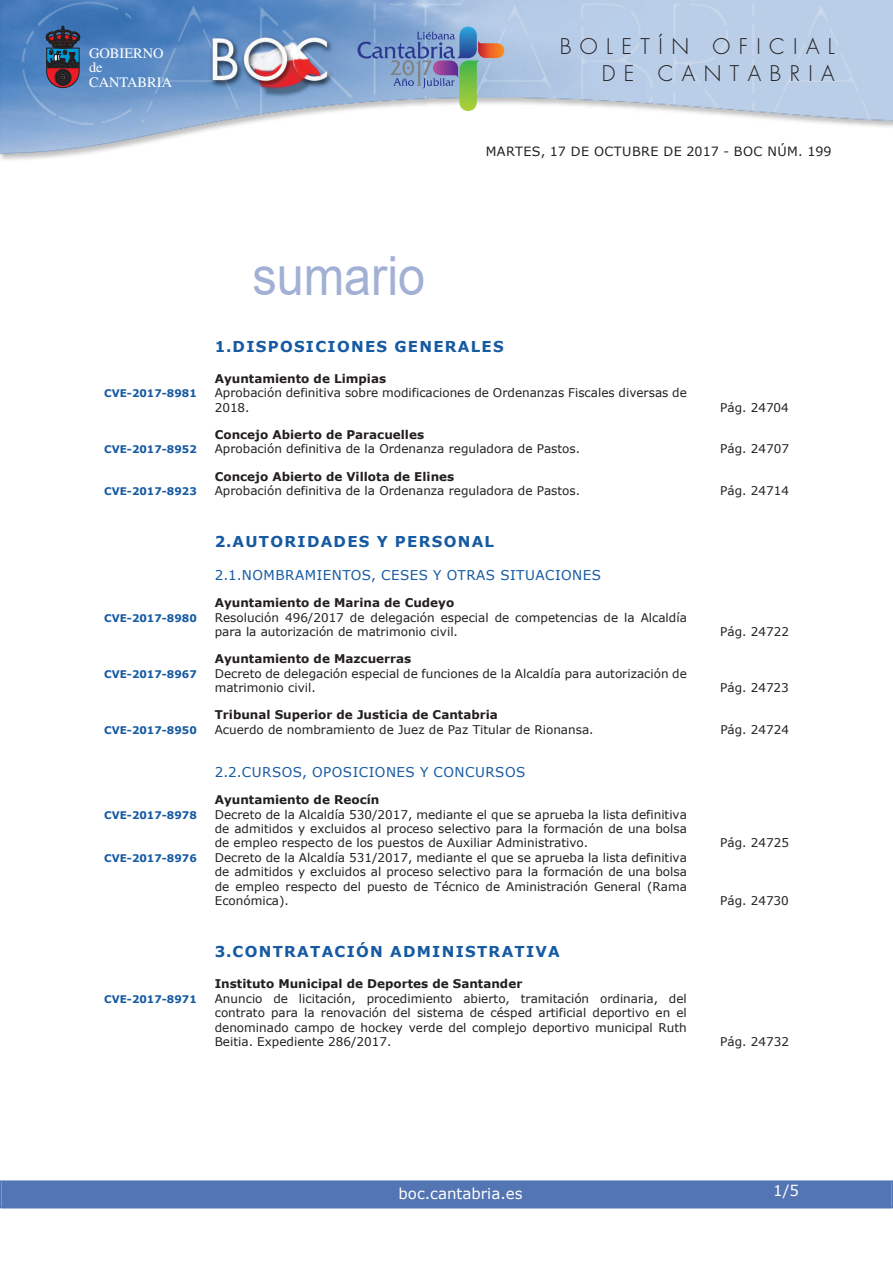
<style>
.page{position:relative;width:893px;height:1263px;background:#fff}
.page>*{position:absolute;margin:0;border:0;box-sizing:border-box;transform-origin:0 0}
.t1{font:54px "Arial";color:#a1b0d4;scale:.9 1}
.t2{font:300 21px/27px "Futura";letter-spacing:.4em;color:#231f20;text-align:right}
.t3{font:700 15px "Verdana";letter-spacing:.085em;color:#165aa2}
.t4{font:15px "Verdana";color:#fff}
.t5{font:14.4px/14.5px "Times";color:#fff}
.t6{font:13.5px "Verdana";letter-spacing:.035em;color:#165aa2}
.t7{font:12.75px "Verdana";letter-spacing:.035em;color:#231f20}
.t8{font:12px/14.4px "Verdana";color:#231f20}
.t9{font:700 12px "Verdana";color:#231f20}
.t10{font:700 10.5px "Verdana";color:#165aa2}
</style>
<div class="page">
<img style="left:0;top:0;width:893px;height:161px">
<svg style="left:46px;top:26px;width:34px;height:62px;background:#474054"></svg>
<svg style="left:357px;top:27px;width:148px;height:85px;background:#93a9c1"></svg>
<div style="left:2px;top:1181px;width:889px;height:27px;background:#5375b3"></div>
<div style="left:0;top:1180px;width:893px;height:28px;border:2px solid #5375b3"></div>
<p class="t5" style="left:89px;top:47px;width:85px">GOBIERNO de<br>CANTABRIA</p>
<h2 class="t2" style="left:560px;top:35px;width:277px">BOLETÍN OFICIAL<br>DE CANTABRIA</h2>
<h1 class="t1" style="left:252px;top:246px;width:194px">sumario</h1>
<p class="t7" style="left:486px;top:143px;width:347px">MARTES, 17 DE OCTUBRE DE 2017 - BOC NÚM. 199</p>
<p class="t3" style="left:215px;top:337px;width:291px">1.DISPOSICIONES GENERALES</p>
<p class="t9" style="left:215px;top:371px;width:173px">Ayuntamiento de Limpias</p>
<p class="t10" style="left:104px;top:387px;width:94px">CVE-2017-8981</p>
<p class="t8" style="left:215px;top:385px;width:474px">Aprobación definitiva sobre modificaciones de Ordenanzas Fiscales diversas de<br>2018.</p>
<p class="t9" style="left:215px;top:427px;width:211px">Concejo Abierto de Paracuelles</p>
<p class="t8" style="left:720px;top:400px;width:70px">Pág. 24704</p>
<p class="t10" style="left:104px;top:443px;width:94px">CVE-2017-8952</p>
<p class="t8" style="left:215px;top:441px;width:367px">Aprobación definitiva de la Ordenanza reguladora de Pastos.</p>
<p class="t8" style="left:720px;top:441px;width:70px">Pág. 24707</p>
<p class="t9" style="left:215px;top:468px;width:241px">Concejo Abierto de Villota de Elines</p>
<p class="t10" style="left:104px;top:484px;width:94px">CVE-2017-8923</p>
<p class="t8" style="left:215px;top:483px;width:367px">Aprobación definitiva de la Ordenanza reguladora de Pastos.</p>
<p class="t8" style="left:720px;top:483px;width:70px">Pág. 24714</p>
<p class="t3" style="left:215px;top:532px;width:281px">2.AUTORIDADES Y PERSONAL</p>
<p class="t6" style="left:215px;top:567px;width:388px">2.1.NOMBRAMIENTOS, CESES Y OTRAS SITUACIONES</p>
<p class="t9" style="left:215px;top:595px;width:241px">Ayuntamiento de Marina de Cudeyo</p>
<p class="t10" style="left:104px;top:611px;width:94px">CVE-2017-8980</p>
<p class="t8" style="left:215px;top:610px;width:474px">Resolución 496/2017 de delegación especial de competencias de la Alcaldía para la autorización de matrimonio civil.</p>
<p class="t8" style="left:720px;top:624px;width:70px">Pág. 24722</p>
<p class="t9" style="left:215px;top:651px;width:198px">Ayuntamiento de Mazcuerras</p>
<p class="t10" style="left:104px;top:667px;width:94px">CVE-2017-8967</p>
<p class="t8" style="left:215px;top:666px;width:474px">Decreto de delegación especial de funciones de la Alcaldía para autorización de matrimonio civil.</p>
<p class="t9" style="left:215px;top:707px;width:285px">Tribunal Superior de Justicia de Cantabria</p>
<p class="t8" style="left:720px;top:680px;width:70px">Pág. 24723</p>
<p class="t10" style="left:104px;top:723px;width:94px">CVE-2017-8950</p>
<p class="t8" style="left:215px;top:722px;width:380px">Acuerdo de nombramiento de Juez de Paz Titular de Rionansa.</p>
<p class="t8" style="left:720px;top:722px;width:70px">Pág. 24724</p>
<p class="t6" style="left:215px;top:763px;width:312px">2.2.CURSOS, OPOSICIONES Y CONCURSOS</p>
<p class="t9" style="left:215px;top:792px;width:166px">Ayuntamiento de Reocín</p>
<p class="t10" style="left:104px;top:808px;width:94px">CVE-2017-8978</p>
<p class="t8" style="left:215px;top:807px;width:474px;text-align:justify">Decreto de la Alcaldía 530/2017, mediante el que se aprueba la lista definitiva de admitidos y excluidos al proceso selectivo para la formación de una bolsa de empleo respecto de los puestos de Auxiliar Administrativo.</p>
<p class="t8" style="left:720px;top:835px;width:70px">Pág. 24725</p>
<p class="t10" style="left:104px;top:851px;width:94px">CVE-2017-8976</p>
<p class="t8" style="left:215px;top:850px;width:474px;text-align:justify">Decreto de la Alcaldía 531/2017, mediante el que se aprueba la lista definitiva de admitidos y excluidos al proceso selectivo para la formación de una bolsa de empleo respecto del puesto de Técnico de Aministración General (Rama Económica).</p>
<p class="t3" style="left:215px;top:942px;width:347px">3.CONTRATACIÓN ADMINISTRATIVA</p>
<p class="t9" style="left:215px;top:976px;width:309px">Instituto Municipal de Deportes de Santander</p>
<p class="t10" style="left:104px;top:992px;width:94px">CVE-2017-8971</p>
<p class="t8" style="left:215px;top:991px;width:474px;text-align:justify">Anuncio de licitación, procedimiento abierto, tramitación ordinaria, del contrato para la renovación del sistema de césped artificial deportivo en el denominado campo de hockey verde del complejo deportivo municipal Ruth Beitia. Expediente 286/2017.</p>
<p class="t8" style="left:720px;top:893px;width:70px">Pág. 24730</p>
<p class="t8" style="left:720px;top:1034px;width:70px">Pág. 24732</p>
<p class="t4" style="left:398px;top:1184px;width:126px">boc.cantabria.es</p>
<p class="t4" style="left:773px;top:1181px;width:27px">1/5</p>
</div>
